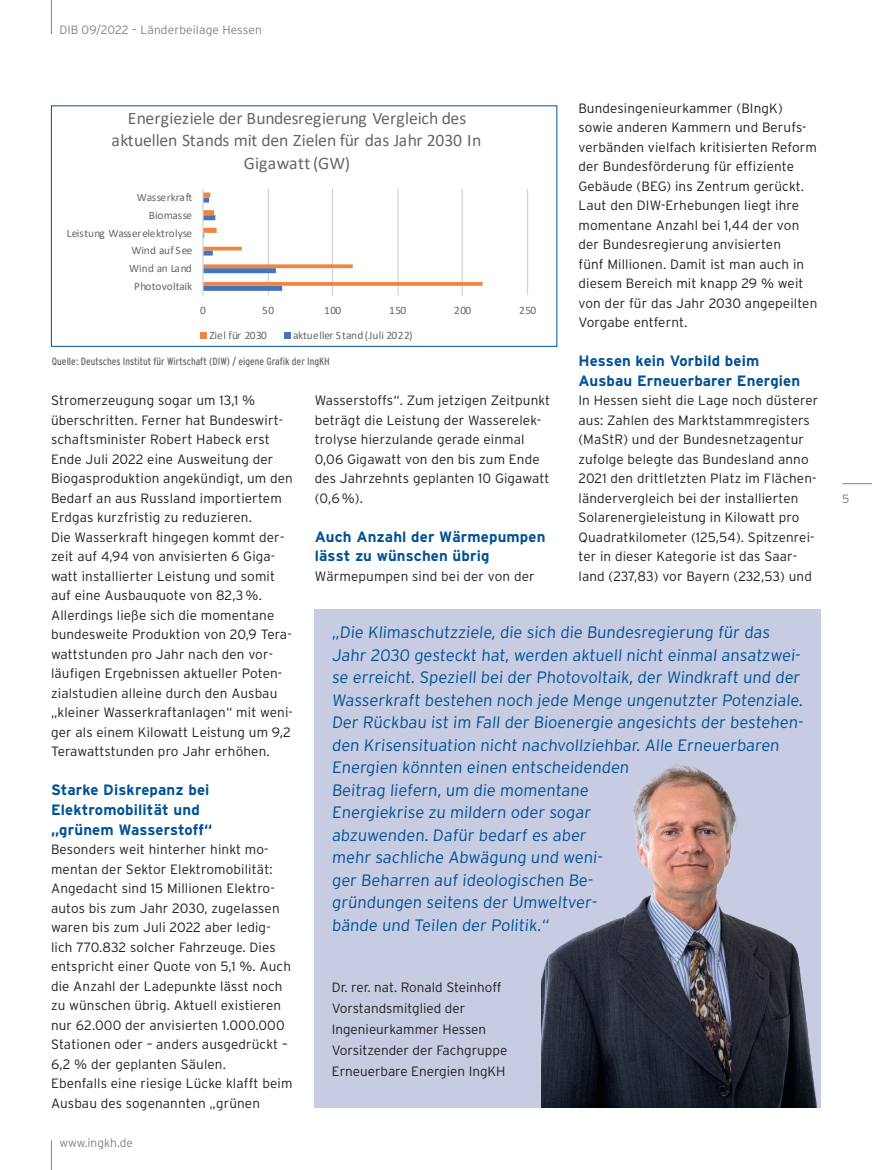
<style>
.page{position:relative;width:872px;height:1170px;background:#fff}
.page>*{position:absolute;margin:0;border:0;box-sizing:border-box;transform-origin:0 0}
.t1{font:17.7px/22px "Calibri";color:#66676a;text-align:center}
.t2{font:300 16.5px/22.5px "Interstate";color:#015296}
.t3{font:700 15px/19.5px "Interstate";letter-spacing:.01em;color:#015296}
.t4{font:300 13.5px/19.5px "Interstate";letter-spacing:.01em;color:#231f20}
.t5{font:300 12px "Interstate";letter-spacing:.01em;color:#808285}
.t6{font:11.4px "Calibri";letter-spacing:-.005em;color:#66676a}
.t7{font:condensed 10.5px "Interstate";color:#6c6d70}
</style>
<div class="page">
<hr style="left:842px;top:483px;width:30px;height:1px;background:#808285">
<hr style="left:51px;top:0;width:1px;height:34px;background:#808285">
<svg style="left:51px;top:1140px;width:1px;height:29px"></svg>
<hr style="left:268px;top:188px;width:1px;height:107px;background:#d3d3d5">
<hr style="left:332px;top:188px;width:1px;height:107px;background:#d3d3d5">
<hr style="left:397px;top:188px;width:1px;height:107px;background:#d3d3d5">
<hr style="left:461px;top:188px;width:2px;height:107px;background:#d3d3d5">
<hr style="left:527px;top:188px;width:1px;height:107px;background:#d3d3d5">
<svg style="left:204px;top:192px;width:278px;height:99px"></svg>
<hr style="left:202px;top:189px;width:2px;height:106px;background:#d3d3d5">
<svg style="left:201px;top:332px;width:6px;height:6px"></svg>
<svg style="left:284px;top:332px;width:6px;height:6px"></svg>
<div style="left:315px;top:609px;width:506px;height:498px;background:#c7cce2"></div>
<img style="left:541px;top:763px;width:276px;height:344px">
<p class="t5" style="left:59px;top:23px;width:204px">DIB 09/2022 – Länderbeilage Hessen</p>
<p class="t4" style="left:578px;top:98px;width:240px">Bundesingenieurkammer (BIngK) sowie anderen Kammern und Berufs&shy;verbänden vielfach kritisierten Reform der Bundesförderung für effiziente Gebäude (BEG) ins Zentrum gerückt.<br>Laut den DIW-Erhebungen liegt ihre momentane Anzahl bei 1,44 der von der Bundesregierung anvisierten<br>fünf Millionen. Damit ist man auch in diesem Bereich mit knapp 29 % weit von der für das Jahr 2030 angepeilten Vorgabe entfernt.</p>
<p class="t3" style="left:578px;top:351px;width:223px">Hessen kein Vorbild beim<br>Ausbau Erneuerbarer Energien</p>
<p class="t4" style="left:578px;top:390px;width:241px">In Hessen sieht die Lage noch düsterer aus: Zahlen des Marktstammregisters (MaStR) und der Bundesnetzagentur zufolge belegte das Bundesland anno 2021 den drittletzten Platz im Flächen&shy;ländervergleich bei der installierten Solarenergieleistung in Kilowatt pro Quadratkilometer (125,54). Spitzenrei&shy;ter in dieser Kategorie ist das Saar&shy;land (237,83) vor Bayern (232,53) und</p>
<h1 class="t1" style="left:112px;top:107px;width:371px">Energieziele der Bundesregierung Vergleich des aktuellen Stands mit den Zielen für das Jahr 2030 In<br>Gigawatt (GW)</h1>
<p class="t6" style="left:137px;top:190px;width:57px">Wasserkraft</p>
<p class="t6" style="left:149px;top:207px;width:45px">Biomasse</p>
<p class="t6" style="left:67px;top:225px;width:127px">Leistung Wasserelektrolyse</p>
<p class="t6" style="left:131px;top:242px;width:63px">Wind auf See</p>
<p class="t6" style="left:129px;top:260px;width:64px">Wind an Land</p>
<p class="t6" style="left:134px;top:278px;width:60px">Photovoltaik</p>
<p class="t6" style="left:200px;top:302px;width:7px">0</p>
<p class="t6" style="left:262px;top:302px;width:14px">50</p>
<p class="t6" style="left:324px;top:302px;width:19px">100</p>
<p class="t6" style="left:389px;top:302px;width:19px">150</p>
<p class="t6" style="left:454px;top:302px;width:19px">200</p>
<p class="t6" style="left:519px;top:302px;width:19px">250</p>
<p class="t6" style="left:209px;top:327px;width:59px">Ziel für 2030</p>
<p class="t6" style="left:293px;top:327px;width:121px">aktueller Stand (Juli 2022)</p>
<p class="t7" style="left:52px;top:355px;width:279px">Quelle: Deutsches Institut für Wirtschaft (DIW) / eigene Grafik der IngKH</p>
<p class="t4" style="left:315px;top:390px;width:237px">Wasserstoffs“. Zum jetzigen Zeitpunkt beträgt die Leistung der Wasserelek&shy;trolyse hierzulande gerade einmal<br>0,06 Gigawatt von den bis zum Ende des Jahrzehnts geplanten 10 Gigawatt (0,6 %).</p>
<p class="t3" style="left:315px;top:526px;width:232px">Auch Anzahl der Wärmepumpen lässt zu wünschen übrig</p>
<p class="t4" style="left:315px;top:566px;width:221px">Wärmepumpen sind bei der von der</p>
<p class="t4" style="left:51px;top:390px;width:243px">Stromerzeugung sogar um 13,1 % überschritten. Ferner hat Bundeswirt&shy;schaftsminister Robert Habeck erst Ende Juli 2022 eine Ausweitung der Biogasproduktion angekündigt, um den Bedarf an aus Russland importiertem Erdgas kurzfristig zu reduzieren.<br>Die Wasserkraft hingegen kommt der&shy;zeit auf 4,94 von anvisierten 6 Giga&shy;watt installierter Leistung und somit auf eine Ausbauquote von 82,3 %.<br>Allerdings ließe sich die momentane bundesweite Produktion von 20,9 Tera&shy;wattstunden pro Jahr nach den vor&shy;läufigen Ergebnissen aktueller Poten&shy;zialstudien alleine durch den Ausbau „kleiner Wasserkraftanlagen“ mit weni&shy;ger als einem Kilowatt Leistung um 9,2<br>Terawattstunden pro Jahr erhöhen.</p>
<p class="t3" style="left:51px;top:780px;width:163px">Starke Diskrepanz bei<br>Elektromobilität und „grünem Wasserstoff“</p>
<p class="t4" style="left:51px;top:839px;width:243px">Besonders weit hinterher hinkt mo&shy;mentan der Sektor Elektromobilität:<br>Angedacht sind 15 Millionen Elektro&shy;autos bis zum Jahr 2030, zugelassen waren bis zum Juli 2022 aber ledig&shy;lich 770.832 solcher Fahrzeuge. Dies entspricht einer Quote von 5,1 %. Auch die Anzahl der Ladepunkte lässt noch zu wünschen übrig. Aktuell existieren nur 62.000 der anvisierten 1.000.000<br>Stationen oder – anders ausgedrückt – 6,2 % der geplanten Säulen.<br>Ebenfalls eine riesige Lücke klafft beim Ausbau des sogenannten „grünen</p>
<p class="t2" style="left:332px;top:621px;width:474px">„Die Klimaschutzziele, die sich die Bundesregierung für das Jahr 2030 gesteckt hat, werden aktuell nicht einmal ansatzwei&shy;se erreicht. Speziell bei der Photovoltaik, der Windkraft und der Wasserkraft bestehen noch jede Menge ungenutzter Potenziale.<br>Der Rückbau ist im Fall der Bioenergie angesichts der bestehen&shy;den Krisensituation nicht nachvollziehbar. Alle Erneuerbaren Energien könnten einen entscheidenden<br>Beitrag liefern, um die momentane<br>Energiekrise zu mildern oder sogar<br>abzuwenden. Dafür bedarf es aber<br>mehr sachliche Abwägung und weni-<br>ger Beharren auf ideologischen Be-<br>gründungen seitens der Umweltver-<br>bände und Teilen der Politik.“</p>
<p class="t4" style="left:332px;top:976px;width:177px;line-height:21px">Dr. rer. nat. Ronald Steinhoff<br>Vorstandsmitglied der<br>Ingenieurkammer Hessen<br>Vorsitzender der Fachgruppe<br>Erneuerbare Energien IngKH</p>
<p class="t5" style="left:59px;top:1135px;width:75px">www.ingkh.de</p>
<p class="t5" style="left:842px;top:492px;width:9px">5</p>
</div>
